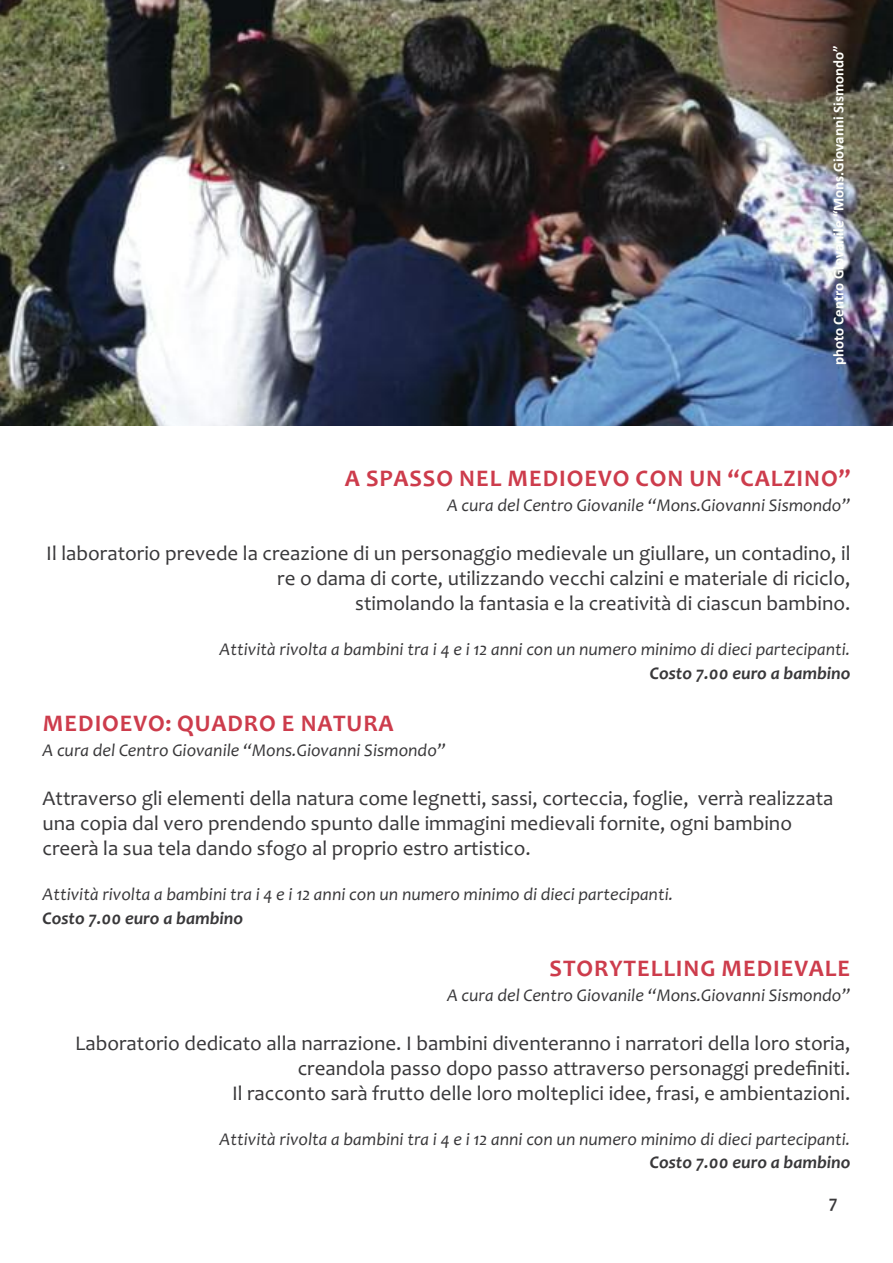
<style>
.page{position:relative;width:893px;height:1263px;background:#fff}
.page>*{position:absolute;margin:0;border:0;box-sizing:border-box;transform-origin:0 0}
.t1{font:700 24px "Candara";letter-spacing:.04em;color:#cd3c4c}
.t2{font:21px/25.2px "Candara";color:#39383a;text-align:right}
.t3{font:italic 18px "Candara";color:#39383a}
.t4{font:italic 700 18px "Candara";color:#39383a}
.t5{font:700 18px "Candara";color:#39383a}
.t6{font:700 15px "Calibri";color:#fefffb}
</style>
<div class="page">
<img style="left:0;top:0;width:893px;height:425px">
<p class="t6" style="left:829px;top:365px;width:321px;rotate:-90deg">photo Centro Giovanile “Mons.Giovanni Sismondo”</p>
<p class="t1" style="left:345px;top:464px;width:507px">A SPASSO NEL MEDIOEVO CON UN “CALZINO”</p>
<p class="t3" style="left:447px;top:494px;width:405px">A cura del Centro Giovanile “Mons.Giovanni Sismondo”</p>
<p class="t2" style="left:46px;top:540px;width:806px">Il laboratorio prevede la creazione di un personaggio medievale un giullare, un contadino, il re o dama di corte, utilizzando vecchi calzini e materiale di riciclo,<br>stimolando la fantasia e la creatività di ciascun bambino.</p>
<p class="t3" style="left:220px;top:638px;width:632px">Attività rivolta a bambini tra i 4 e i 12 anni con un numero minimo di dieci partecipanti.</p>
<p class="t4" style="left:650px;top:662px;width:202px">Costo 7.00 euro a bambino</p>
<p class="t1" style="left:43px;top:709px;width:352px">MEDIOEVO: QUADRO E NATURA</p>
<p class="t3" style="left:43px;top:739px;width:405px">A cura del Centro Giovanile “Mons.Giovanni Sismondo”</p>
<p class="t2" style="left:43px;top:785px;width:792px;text-align:left">Attraverso gli elementi della natura come legnetti, sassi, corteccia, foglie, verrà realizzata una copia dal vero prendendo spunto dalle immagini medievali fornite, ogni bambino creerà la sua tela dando sfogo al proprio estro artistico.</p>
<p class="t3" style="left:43px;top:883px;width:632px">Attività rivolta a bambini tra i 4 e i 12 anni con un numero minimo di dieci partecipanti.</p>
<p class="t4" style="left:43px;top:907px;width:202px">Costo 7.00 euro a bambino</p>
<p class="t1" style="left:549px;top:954px;width:302px">STORYTELLING MEDIEVALE</p>
<p class="t3" style="left:447px;top:984px;width:405px">A cura del Centro Giovanile “Mons.Giovanni Sismondo”</p>
<p class="t2" style="left:75px;top:1030px;width:777px">Laboratorio dedicato alla narrazione. I bambini diventeranno i narratori della loro storia, creandola passo dopo passo attraverso personaggi predefiniti.<br>Il racconto sarà frutto delle loro molteplici idee, frasi, e ambientazioni.</p>
<p class="t3" style="left:220px;top:1128px;width:632px">Attività rivolta a bambini tra i 4 e i 12 anni con un numero minimo di dieci partecipanti.</p>
<p class="t4" style="left:650px;top:1151px;width:202px">Costo 7.00 euro a bambino</p>
<p class="t5" style="left:829px;top:1191px;width:10px">7</p>
</div>
